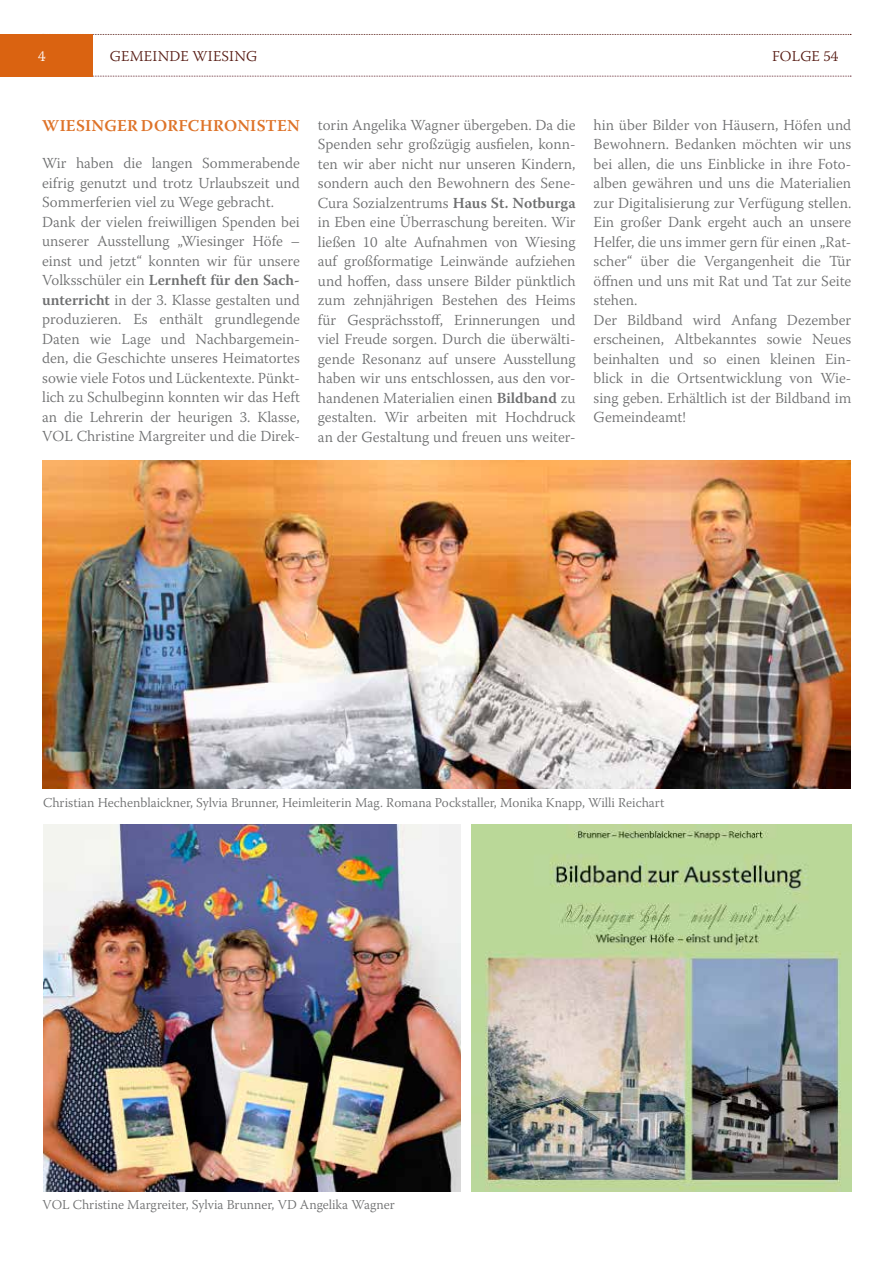
<style>
.page{position:relative;width:893px;height:1263px;background:#fff}
.page>*{position:absolute;margin:0;border:0;box-sizing:border-box;transform-origin:0 0}
.t1{font:600 16.5px "Warnock Pro";letter-spacing:.015em;color:#de7329}
.t2{font:300 15.3px/19.5px "Warnock Pro";color:#6e6f70}
.t3{font:300 15px "Warnock Pro";letter-spacing:.015em;color:#571c14}
.t4{font:300 15px "Warnock Pro";color:#fff}
.t5{font:300 13.5px "Warnock Pro";color:#6e6f70}
.s1{font-weight:600}
</style>
<div class="page">
<svg style="left:93px;top:76px;width:758px;height:1px"></svg>
<svg style="left:93px;top:34px;width:758px;height:1px"></svg>
<div style="left:0;top:34px;width:93px;height:43px;background:#da6311"></div>
<img style="left:43px;top:460px;width:807px;height:329px">
<img style="left:43px;top:824px;width:418px;height:367px">
<img style="left:472px;top:824px;width:380px;height:367px">
<p class="t4" style="left:38px;top:47px;width:9px">4</p>
<p class="t3" style="left:110px;top:47px;width:149px">GEMEINDE WIESING</p>
<p class="t3" style="left:772px;top:47px;width:68px">FOLGE 54</p>
<p class="t1" style="left:42px;top:115px;width:259px">WIESINGER DORFCHRONISTEN</p>
<p class="t2" style="left:42px;top:153px;width:259px">Wir haben die langen Sommerabende eifrig genutzt und trotz Urlaubszeit und Sommerferien viel zu Wege gebracht.<br>Dank der vielen freiwilligen Spenden bei unserer Ausstellung „Wiesinger Höfe – einst und jetzt“ konnten wir für unsere Volksschüler ein <span class="s1">Lernheft für den Sach&shy;unterricht</span> in der 3. Klasse gestalten und produzieren. Es enthält grundlegende Daten wie Lage und Nachbargemein&shy;den, die Geschichte unseres Heimatortes sowie viele Fotos und Lückentexte. Pünkt&shy;lich zu Schulbeginn konnten wir das Heft an die Lehrerin der heurigen 3. Klasse, VOL Christine Margreiter und die Direk-</p>
<p class="t2" style="left:318px;top:115px;width:259px;text-align:justify">torin Angelika Wagner übergeben. Da die Spenden sehr großzügig ausfielen, konn&shy;ten wir aber nicht nur unseren Kindern, sondern auch den Bewohnern des Sene-Cura Sozialzentrums <span class="s1">Haus St. Notburga </span>in Eben eine Überraschung bereiten. Wir ließen 10 alte Aufnahmen von Wiesing auf großformatige Leinwände aufziehen und hoffen, dass unsere Bilder pünktlich zum zehnjährigen Bestehen des Heims für Gesprächsstoff, Erinnerungen und viel Freude sorgen. Durch die überwälti&shy;gende Resonanz auf unsere Ausstellung haben wir uns entschlossen, aus den vor&shy;handenen Materialien einen <span class="s1">Bildband</span> zu gestalten. Wir arbeiten mit Hochdruck an der Gestaltung und freuen uns weiter-</p>
<p class="t2" style="left:594px;top:115px;width:259px">hin über Bilder von Häusern, Höfen und Bewohnern. Bedanken möchten wir uns bei allen, die uns Einblicke in ihre Foto&shy;alben gewähren und uns die Materialien zur Digitalisierung zur Verfügung stellen.<br>Ein großer Dank ergeht auch an unsere Helfer, die uns immer gern für einen „Rat&shy;scher“ über die Vergangenheit die Tür öffnen und uns mit Rat und Tat zur Seite stehen.<br>Der Bildband wird Anfang Dezember erscheinen, Altbekanntes sowie Neues beinhalten und so einen kleinen Ein&shy;blick in die Ortsentwicklung von Wie&shy;sing geben. Erhältlich ist der Bildband im Gemeindeamt!</p>
<p class="t5" style="left:43px;top:795px;width:623px">Christian Hechenblaickner, Sylvia Brunner, Heimleiterin Mag. Romana Pockstaller, Monika Knapp, Willi Reichart</p>
<p class="t5" style="left:43px;top:1196px;width:354px">VOL Christine Margreiter, Sylvia Brunner, VD Angelika Wagner</p>
</div>
